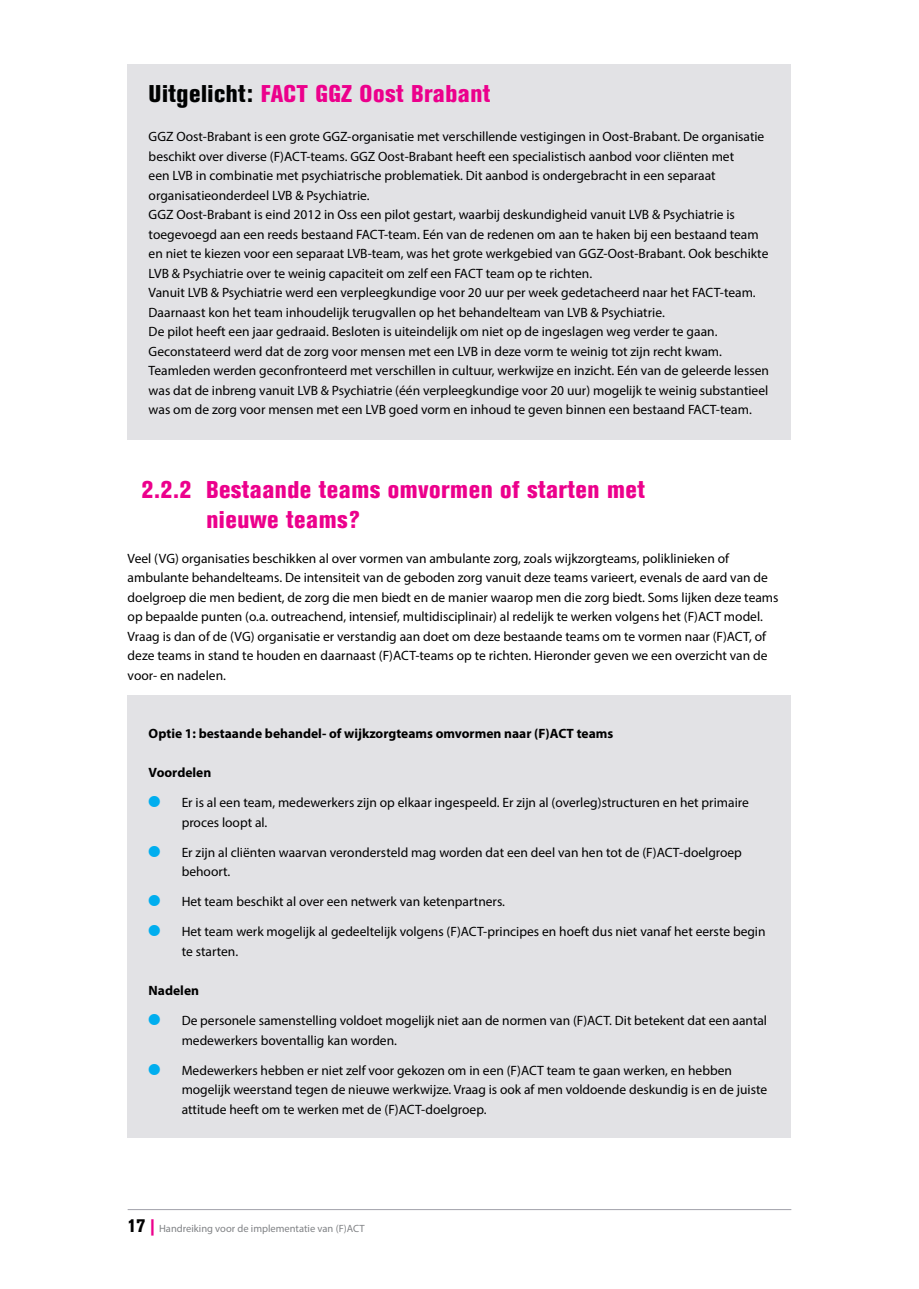
<style>
.page{position:relative;width:919px;height:1289px;background:#fff}
.page>*{position:absolute;margin:0;border:0;box-sizing:border-box;transform-origin:0 0}
.t1{font:800 condensed 24px/30px "Akzidenz Grotesk BQ";letter-spacing:.02em;color:#ec008c}
.t2{font:15px "Monotype Sorts";color:#00aeef}
.t3{font:13.5px/19.5px "Myriad Pro";color:#000}
.t4{font:700 13.5px "Myriad Pro";color:#000}
.t5{font:10.5px "Myriad Pro";color:#808285}
.s1{color:#000101}
.s2{font-family:"Akzidenz Grotesk BQ";font-weight:800;font-stretch:condensed;font-size:18px;color:#000}
.s3{font-family:"Akzidenz Grotesk BQ";font-weight:800;font-stretch:condensed;font-size:18px;color:#ec008c}
</style>
<div class="page">
<div style="left:128px;top:64px;width:663px;height:375px;background:#e2e2e5"></div>
<div style="left:128px;top:694px;width:663px;height:443px;background:#e2e2e5"></div>
<hr style="left:128px;top:1209px;width:663px;height:1px;background:#414152">
<h1 class="t1" style="left:149px;top:79px;width:343px"><span class="s1">Uitgelicht:</span> FACT GGZ Oost Brabant</h1>
<p class="t3" style="left:149px;top:126px;width:621px">GGZ Oost-Brabant is een grote GGZ-organisatie met verschillende vestigingen in Oost-Brabant. De organisatie beschikt over diverse (F)ACT-teams. GGZ Oost-Brabant heeft een specialistisch aanbod voor cliënten met<br>een LVB in combinatie met psychiatrische problematiek. Dit aanbod is ondergebracht in een separaat organisatieonderdeel LVB &amp; Psychiatrie.<br>GGZ Oost-Brabant is eind 2012 in Oss een pilot gestart, waarbij deskundigheid vanuit LVB &amp; Psychiatrie is toegevoegd aan een reeds bestaand FACT-team. Eén van de redenen om aan te haken bij een bestaand team en niet te kiezen voor een separaat LVB-team, was het grote werkgebied van GGZ-Oost-Brabant. Ook beschikte LVB &amp; Psychiatrie over te weinig capaciteit om zelf een FACT team op te richten.<br>Vanuit LVB &amp; Psychiatrie werd een verpleegkundige voor 20 uur per week gedetacheerd naar het FACT-team.<br>Daarnaast kon het team inhoudelijk terugvallen op het behandelteam van LVB &amp; Psychiatrie.<br>De pilot heeft een jaar gedraaid. Besloten is uiteindelijk om niet op de ingeslagen weg verder te gaan.<br>Geconstateerd werd dat de zorg voor mensen met een LVB in deze vorm te weinig tot zijn recht kwam.<br>Teamleden werden geconfronteerd met verschillen in cultuur, werkwijze en inzicht. Eén van de geleerde lessen was dat de inbreng vanuit LVB &amp; Psychiatrie (één verpleegkundige voor 20 uur) mogelijk te weinig substantieel was om de zorg voor mensen met een LVB goed vorm en inhoud te geven binnen een bestaand FACT-team.</p>
<h1 class="t1" style="left:206px;top:475px;width:440px;text-indent:-65px">2.2.2 Bestaande teams omvormen of starten met nieuwe teams?</h1>
<p class="t3" style="left:128px;top:548px;width:652px">Veel (VG) organisaties beschikken al over vormen van ambulante zorg, zoals wijkzorgteams, poliklinieken of ambulante behandelteams. De intensiteit van de geboden zorg vanuit deze teams varieert, evenals de aard van de doelgroep die men bedient, de zorg die men biedt en de manier waarop men die zorg biedt. Soms lijken deze teams op bepaalde punten (o.a. outreachend, intensief, multidisciplinair) al redelijk te werken volgens het (F)ACT model.<br>Vraag is dan of de (VG) organisatie er verstandig aan doet om deze bestaande teams om te vormen naar (F)ACT, of deze teams in stand te houden en daarnaast (F)ACT-teams op te richten. Hieronder geven we een overzicht van de voor- en nadelen.</p>
<p class="t4" style="left:149px;top:725px;width:466px">Optie 1: bestaande behandel- of wijkzorgteams omvormen naar (F)ACT teams</p>
<p class="t4" style="left:149px;top:764px;width:64px">Voordelen</p>
<p class="t2" style="left:149px;top:795px;width:13px">l</p>
<p class="t3" style="left:182px;top:792px;width:568px">Er is al een team, medewerkers zijn op elkaar ingespeeld. Er zijn al (overleg)structuren en het primaire proces loopt al.</p>
<p class="t2" style="left:149px;top:844px;width:13px">l</p>
<p class="t3" style="left:182px;top:842px;width:561px">Er zijn al cliënten waarvan verondersteld mag worden dat een deel van hen tot de (F)ACT-doelgroep behoort.</p>
<p class="t2" style="left:149px;top:894px;width:13px">l</p>
<p class="t3" style="left:182px;top:891px;width:325px">Het team beschikt al over een netwerk van ketenpartners.</p>
<p class="t2" style="left:149px;top:924px;width:13px">l</p>
<p class="t3" style="left:182px;top:921px;width:585px">Het team werk mogelijk al gedeeltelijk volgens (F)ACT-principes en hoeft dus niet vanaf het eerste begin te starten.</p>
<p class="t4" style="left:149px;top:981px;width:52px">Nadelen</p>
<p class="t2" style="left:149px;top:1012px;width:13px">l</p>
<p class="t3" style="left:182px;top:1010px;width:587px">De personele samenstelling voldoet mogelijk niet aan de normen van (F)ACT. Dit betekent dat een aantal medewerkers boventallig kan worden.</p>
<p class="t2" style="left:149px;top:1062px;width:13px">l</p>
<p class="t3" style="left:182px;top:1059px;width:587px">Medewerkers hebben er niet zelf voor gekozen om in een (F)ACT team te gaan werken, en hebben mogelijk weerstand tegen de nieuwe werkwijze. Vraag is ook af men voldoende deskundig is en de juiste attitude heeft om te werken met de (F)ACT-doelgroep.</p>
<p class="t5" style="left:128px;top:1222px;width:238px"><span class="s2">17</span> <span class="s3">|</span> Handreiking voor de implementatie van (F)ACT</p>
</div>
